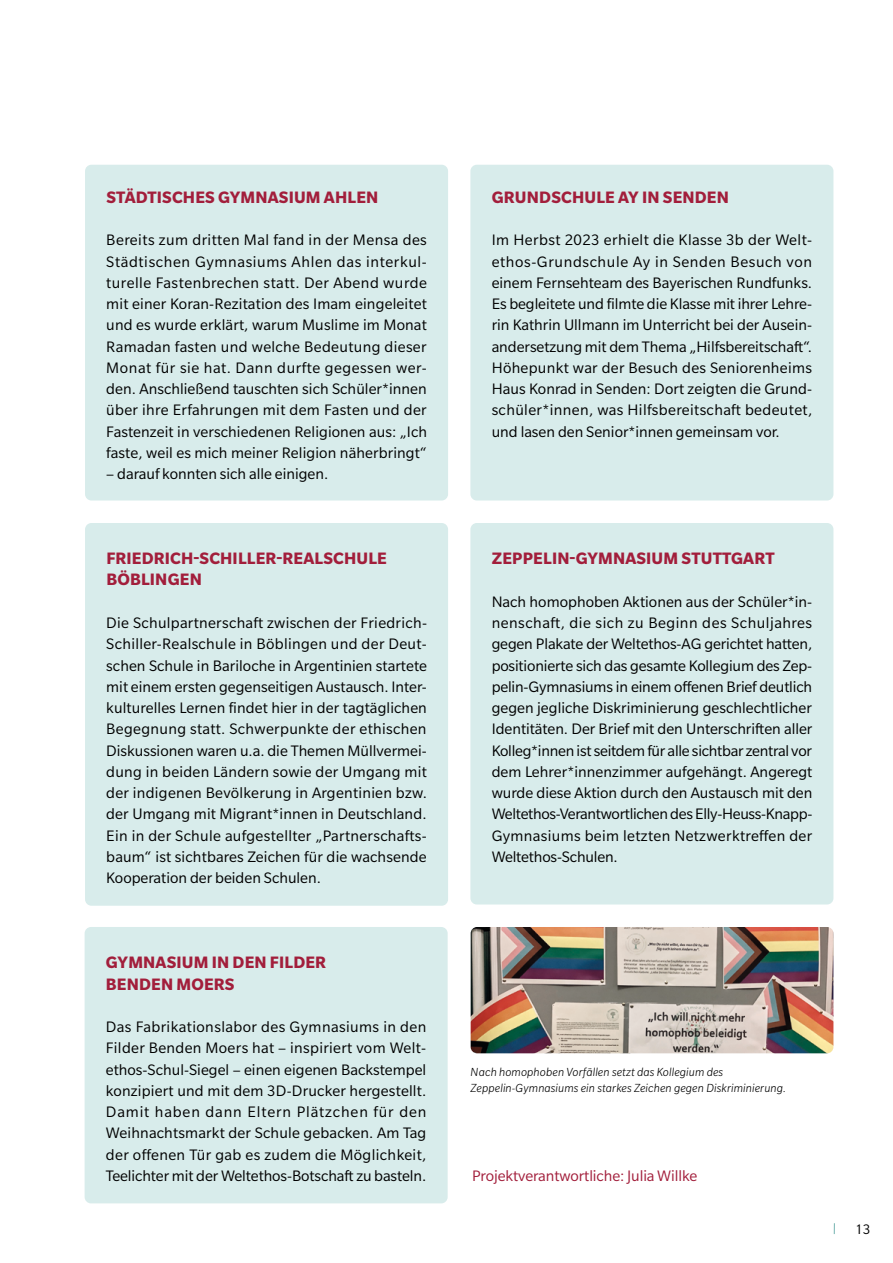
<style>
.page{position:relative;width:893px;height:1263px;background:#fff}
.page>*{position:absolute;margin:0;border:0;box-sizing:border-box;transform-origin:0 0}
.t1{font:700 18px/21px "Slate Pro";letter-spacing:.01em;color:#a21e3b}
.t2{font:16.5px/21.3px "Slate Pro";color:#000;text-align:justify}
.t3{font:16.5px "Slate Pro";letter-spacing:-.005em;color:#a21e3b}
.t4{font:15px "Slate Pro";color:#000}
.t5{font:italic 300 12.75px/16.5px "Slate Pro";letter-spacing:.01em;color:#000}
</style>
<div class="page">
<div style="left:470px;top:523px;width:363px;height:381px;background:#d8eceb;border-radius:6px"></div>
<div style="left:470px;top:165px;width:363px;height:335px;background:#d8eceb;border-radius:6px"></div>
<div style="left:85px;top:165px;width:363px;height:335px;background:#d8eceb;border-radius:6px"></div>
<div style="left:85px;top:523px;width:363px;height:383px;background:#d8eceb;border-radius:6px"></div>
<div style="left:85px;top:927px;width:363px;height:276px;background:#d8eceb;border-radius:6px"></div>
<img style="left:471px;top:927px;width:362px;height:126px">
<p class="t1" style="left:106px;top:186px;width:273px">STÄDTISCHES GYMNASIUM AHLEN</p>
<p class="t2" style="left:106px;top:229px;width:322px">Bereits zum dritten Mal fand in der Mensa des Städtischen Gymnasiums Ahlen das interkul&shy;turelle Fastenbrechen statt. Der Abend wurde mit einer Koran-Rezitation des Imam eingeleitet und es wurde erklärt, warum Muslime im Monat Ramadan fasten und welche Bedeutung dieser Monat für sie hat. Dann durfte gegessen wer&shy;den. Anschließend tauschten sich Schüler*innen über ihre Erfahrungen mit dem Fasten und der Fastenzeit in verschiedenen Religionen aus: „Ich faste, weil es mich meiner Religion näherbringt“</p>
<p class="t2" style="left:106px;top:463px;width:224px">– darauf konnten sich alle einigen.</p>
<p class="t1" style="left:106px;top:548px;width:282px">FRIEDRICH-SCHILLER-REALSCHULE<br>BÖBLINGEN</p>
<p class="t2" style="left:106px;top:612px;width:322px">Die Schulpartnerschaft zwischen der Friedrich-Schiller-Realschule in Böblingen und der Deut&shy;schen Schule in Bariloche in Argentinien startete mit einem ersten gegenseitigen Austausch. Inter&shy;kulturelles Lernen findet hier in der tagtäglichen Begegnung statt. Schwerpunkte der ethischen Diskussionen waren u.a. die Themen Müllvermei&shy;dung in beiden Ländern sowie der Umgang mit der indigenen Bevölkerung in Argentinien bzw. der Umgang mit Migrant*innen in Deutschland.<br>Ein in der Schule aufgestellter „Partnerschafts&shy;baum“ ist sichtbares Zeichen für die wachsende Kooperation der beiden Schulen.</p>
<p class="t1" style="left:106px;top:952px;width:222px">GYMNASIUM IN DEN FILDER<br>BENDEN MOERS</p>
<p class="t2" style="left:106px;top:1016px;width:322px">Das Fabrikationslabor des Gymnasiums in den Filder Benden Moers hat – inspiriert vom Welt&shy;ethos-Schul-Siegel – einen eigenen Backstempel konzipiert und mit dem 3D-Drucker hergestellt.<br>Damit haben dann Eltern Plätzchen für den Weihnachtsmarkt der Schule gebacken. Am Tag der offenen Tür gab es zudem die Möglichkeit, Teelichter mit der Weltethos-Botschaft zu basteln.</p>
<p class="t1" style="left:492px;top:186px;width:239px">GRUNDSCHULE AY IN SENDEN</p>
<p class="t2" style="left:492px;top:229px;width:322px">Im Herbst 2023 erhielt die Klasse 3b der Welt&shy;ethos-Grundschule Ay in Senden Besuch von einem Fernsehteam des Bayerischen Rundfunks.<br>Es begleitete und filmte die Klasse mit ihrer Lehre&shy;rin Kathrin Ullmann im Unterricht bei der Ausein&shy;andersetzung mit dem Thema „Hilfsbereitschaft“.<br>Höhepunkt war der Besuch des Seniorenheims Haus Konrad in Senden: Dort zeigten die Grund&shy;schüler*innen, was Hilfsbereitschaft bedeutet, und lasen den Senior*innen gemeinsam vor.</p>
<p class="t1" style="left:492px;top:548px;width:284px">ZEPPELIN-GYMNASIUM STUTTGART</p>
<p class="t2" style="left:492px;top:591px;width:322px">Nach homophoben Aktionen aus der Schüler*in&shy;nenschaft, die sich zu Beginn des Schuljahres gegen Plakate der Weltethos-AG gerichtet hatten, positionierte sich das gesamte Kollegium des Zep&shy;pelin-Gymnasiums in einem offenen Brief deutlich gegen jegliche Diskriminierung geschlechtlicher Identitäten. Der Brief mit den Unterschriften aller Kolleg*innen ist seitdem für alle sichtbar zentral vor dem Lehrer*innenzimmer aufgehängt. Angeregt wurde diese Aktion durch den Austausch mit den Weltethos-Verantwortlichen des Elly-Heuss-Knapp-Gymnasiums beim letzten Netzwerktreffen der Weltethos-Schulen.</p>
<p class="t5" style="left:471px;top:1063px;width:317px">Nach homophoben Vorfällen setzt das Kollegium des<br>Zeppelin-Gymnasiums ein starkes Zeichen gegen Diskriminierung.</p>
<p class="t3" style="left:472px;top:1167px;width:227px">Projektverantwortliche: Julia Willke</p>
<p class="t4" style="left:855px;top:1221px;width:17px">13</p>
</div>
